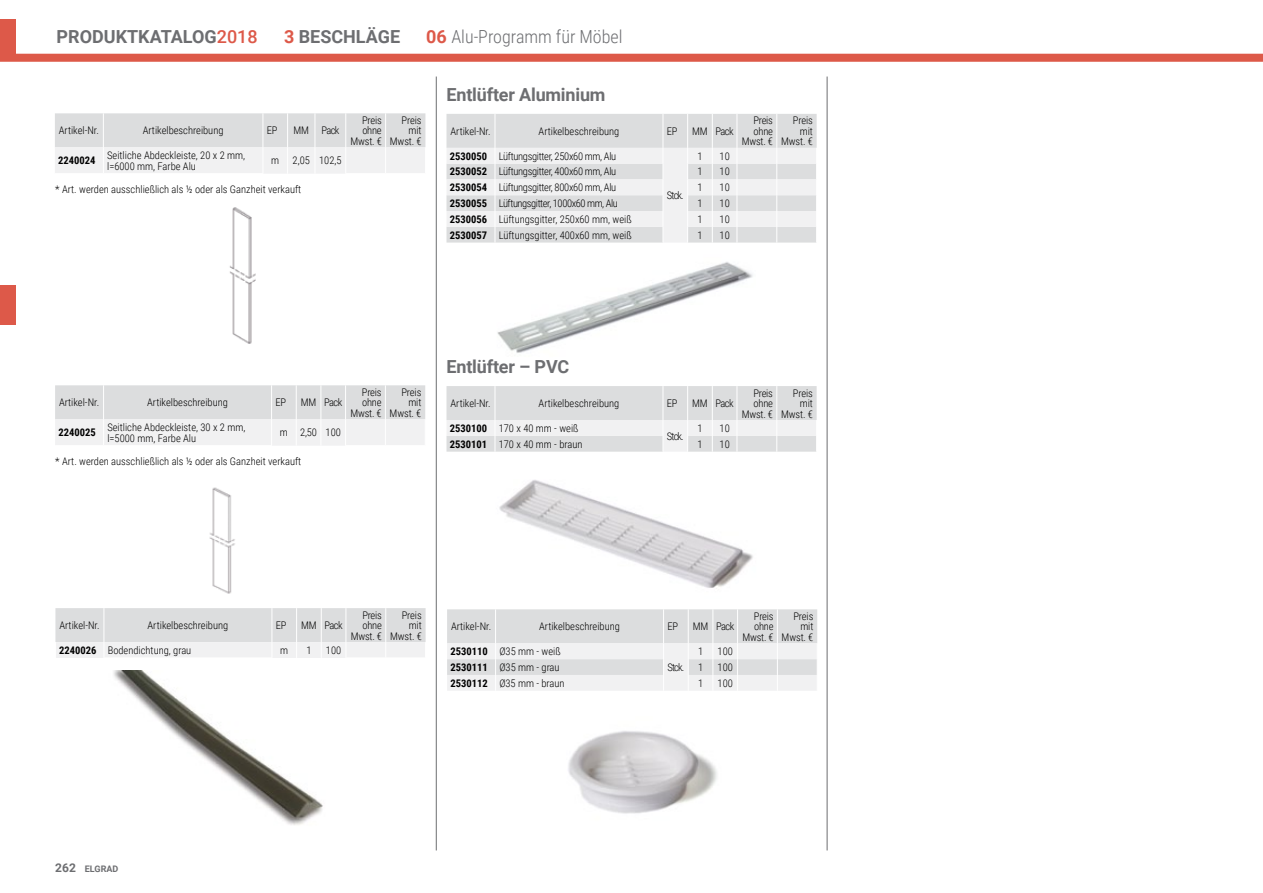
<style>
.page{position:relative;width:1263px;height:893px;background:#fff}
.page>*{position:absolute;margin:0;border:0;box-sizing:border-box;transform-origin:0 0}
.t1{font:700 18px "Roboto";letter-spacing:-.01em;color:#6d6e71}
.t2{font:300 18px "Roboto Condensed";color:#6d6e71}
.t3{font:300 10.5px/10.5px "Roboto Condensed";color:#000;text-align:right}
.t4{font:300 10.5px "Roboto Condensed";letter-spacing:-.03em;color:#000}
.t5{font:300 10.5px/10.5px "Roboto Condensed";letter-spacing:-.02em;color:#000;text-align:right}
.t6{font:300 10.5px "Roboto Condensed";letter-spacing:-.04em;color:#000}
.t7{font:700 10.5px "Roboto Condensed";color:#000}
.t8{font:700 9px "Roboto";color:#6d6e71}
.s1{font-weight:500;color:#dd5949}
.s2{color:#dd5949}
.s3{font-family:"Roboto";font-weight:700;color:#dd5949}
.s4{font-weight:700}
.s5{font-size:12px}
</style>
<div class="page">
<svg style="left:55px;top:113px;width:371px;height:60px"></svg>
<hr style="left:103px;top:113px;width:1px;height:34px;background:#fff">
<hr style="left:263px;top:113px;width:1px;height:34px;background:#fff">
<hr style="left:287px;top:113px;width:1px;height:34px;background:#fff">
<hr style="left:315px;top:113px;width:1px;height:34px;background:#fff">
<img style="left:229px;top:207px;width:27px;height:137px">
<svg style="left:55px;top:385px;width:370px;height:60px"></svg>
<img style="left:209px;top:487px;width:26px;height:107px">
<svg style="left:55px;top:608px;width:371px;height:50px"></svg>
<img style="left:113px;top:670px;width:210px;height:155px">
<div style="left:446px;top:114px;width:371px;height:34px;background:#dcddde"></div>
<hr style="left:737px;top:114px;width:1px;height:34px;background:#fff">
<hr style="left:776px;top:114px;width:1px;height:34px;background:#fff">
<hr style="left:495px;top:114px;width:1px;height:34px;background:#fff">
<hr style="left:663px;top:114px;width:1px;height:34px;background:#fff">
<hr style="left:687px;top:114px;width:1px;height:34px;background:#fff">
<hr style="left:712px;top:114px;width:1px;height:34px;background:#fff">
<svg style="left:446px;top:148px;width:370px;height:95px"></svg>
<img style="left:497px;top:262px;width:256px;height:91px">
<svg style="left:446px;top:386px;width:371px;height:66px"></svg>
<img style="left:499px;top:480px;width:254px;height:109px">
<svg style="left:447px;top:609px;width:370px;height:82px"></svg>
<img style="left:568px;top:731px;width:149px;height:83px">
<div style="left:0;top:20px;width:16px;height:41px;background:#dd5949"></div>
<div style="left:0;top:54px;width:1263px;height:8px;background:#dd5949"></div>
<hr style="left:436px;top:77px;width:1px;height:773px;background:#6d6e71">
<hr style="left:827px;top:77px;width:1px;height:773px;background:#6d6e71">
<div style="left:0;top:285px;width:16px;height:40px;background:#dd5949"></div>
<h1 class="t1" style="left:57px;top:24px;width:203px">PRODUKTKATALOG<span class="s1">2018</span></h1>
<h1 class="t1" style="left:284px;top:24px;width:117px"><span class="s2">3</span> BESCHLÄGE</h1>
<h1 class="t2" style="left:426px;top:24px;width:198px"><span class="s3">06</span> Alu-Programm für Möbel</h1>
<p class="t3" style="left:59px;top:125px;width:42px">Artikel-Nr.</p>
<p class="t3" style="left:143px;top:125px;width:82px">Artikelbeschreibung</p>
<p class="t3" style="left:267px;top:125px;width:12px">EP</p>
<p class="t3" style="left:294px;top:125px;width:47px">MM Pack</p>
<p class="t5" style="left:351px;top:114px;width:33px">Preis ohne<br>Mwst. €</p>
<p class="t3" style="left:390px;top:114px;width:33px">Preis mit<br>Mwst. €</p>
<p class="t7" style="left:58px;top:153px;width:39px">2240024</p>
<p class="t3" style="left:107px;top:150px;width:140px;text-align:left">Seitliche Abdeckleiste, 20 x 2 mm, l=6000 mm, Farbe Alu</p>
<p class="t3" style="left:271px;top:155px;width:10px">m</p>
<p class="t3" style="left:293px;top:155px;width:50px">2,05 102,5</p>
<p class="t3" style="left:55px;top:183px;width:247px">* Art. werden ausschließlich als ½ oder als Ganzheit verkauft</p>
<h1 class="t1" style="left:446px;top:82px;width:161px">Entlüfter Aluminium</h1>
<p class="t3" style="left:450px;top:125px;width:42px">Artikel-Nr.</p>
<p class="t3" style="left:539px;top:125px;width:82px">Artikelbeschreibung</p>
<p class="t3" style="left:667px;top:125px;width:12px">EP</p>
<p class="t3" style="left:692px;top:125px;width:43px">MM Pack</p>
<p class="t5" style="left:742px;top:115px;width:33px">Preis ohne<br>Mwst. €</p>
<p class="t3" style="left:781px;top:115px;width:33px">Preis mit<br>Mwst. €</p>
<p class="t4" style="left:450px;top:149px;width:168px"><span class="s4">2530050</span> Lüftungsgitter, 250x60 mm, Alu</p>
<p class="t3" style="left:667px;top:190px;width:18px">Stck.</p>
<p class="t3" style="left:697px;top:150px;width:7px">1</p>
<p class="t3" style="left:719px;top:150px;width:12px">10</p>
<p class="t4" style="left:450px;top:164px;width:168px"><span class="s4">2530052</span> Lüftungsgitter, 400x60 mm, Alu</p>
<p class="t3" style="left:697px;top:166px;width:7px">1</p>
<p class="t3" style="left:719px;top:166px;width:12px">10</p>
<p class="t4" style="left:450px;top:180px;width:168px"><span class="s4">2530054</span> Lüftungsgitter, 800x60 mm, Alu</p>
<p class="t3" style="left:697px;top:182px;width:7px">1</p>
<p class="t3" style="left:719px;top:182px;width:12px">10</p>
<p class="t6" style="left:450px;top:196px;width:170px"><span class="s4">2530055</span> Lüftungsgitter, 1000x60 mm, Alu</p>
<p class="t3" style="left:697px;top:198px;width:7px">1</p>
<p class="t3" style="left:719px;top:198px;width:12px">10</p>
<p class="t3" style="left:450px;top:213px;width:183px"><span class="s4">2530056</span> Lüftungsgitter, 250x60 mm, weiß</p>
<p class="t3" style="left:697px;top:213px;width:7px">1</p>
<p class="t3" style="left:719px;top:213px;width:12px">10</p>
<p class="t3" style="left:450px;top:229px;width:183px"><span class="s4">2530057</span> Lüftungsgitter, 400x60 mm, weiß</p>
<p class="t3" style="left:697px;top:229px;width:7px">1</p>
<p class="t3" style="left:719px;top:229px;width:12px">10</p>
<p class="t3" style="left:59px;top:397px;width:42px">Artikel-Nr.</p>
<p class="t3" style="left:147px;top:397px;width:82px">Artikelbeschreibung</p>
<p class="t3" style="left:275px;top:397px;width:12px">EP</p>
<p class="t3" style="left:301px;top:397px;width:43px">MM Pack</p>
<p class="t5" style="left:350px;top:386px;width:33px">Preis ohne<br>Mwst. €</p>
<p class="t3" style="left:390px;top:386px;width:33px">Preis mit<br>Mwst. €</p>
<p class="t7" style="left:59px;top:425px;width:39px">2240025</p>
<p class="t3" style="left:107px;top:422px;width:140px;text-align:left">Seitliche Abdeckleiste, 30 x 2 mm, l=5000 mm, Farbe Alu</p>
<p class="t3" style="left:280px;top:427px;width:62px">m 2,50 100</p>
<p class="t3" style="left:55px;top:455px;width:247px">* Art. werden ausschließlich als ½ oder als Ganzheit verkauft</p>
<h1 class="t1" style="left:446px;top:354px;width:124px">Entlüfter – PVC</h1>
<p class="t3" style="left:450px;top:398px;width:42px">Artikel-Nr.</p>
<p class="t3" style="left:539px;top:398px;width:82px">Artikelbeschreibung</p>
<p class="t3" style="left:667px;top:398px;width:12px">EP</p>
<p class="t3" style="left:692px;top:398px;width:43px">MM Pack</p>
<p class="t5" style="left:742px;top:387px;width:33px">Preis ohne<br>Mwst. €</p>
<p class="t3" style="left:781px;top:387px;width:33px">Preis mit<br>Mwst. €</p>
<p class="t3" style="left:450px;top:423px;width:130px"><span class="s4">2530100</span> 170 x 40 mm - weiß</p>
<p class="t3" style="left:667px;top:430px;width:18px">Stck.</p>
<p class="t3" style="left:697px;top:423px;width:7px">1</p>
<p class="t3" style="left:719px;top:423px;width:12px">10</p>
<p class="t3" style="left:450px;top:438px;width:134px"><span class="s4">2530101</span> 170 x 40 mm - braun</p>
<p class="t3" style="left:697px;top:438px;width:7px">1</p>
<p class="t3" style="left:719px;top:438px;width:12px">10</p>
<p class="t3" style="left:59px;top:620px;width:42px">Artikel-Nr.</p>
<p class="t3" style="left:148px;top:620px;width:82px">Artikelbeschreibung</p>
<p class="t3" style="left:276px;top:620px;width:12px">EP</p>
<p class="t3" style="left:301px;top:620px;width:43px">MM Pack</p>
<p class="t5" style="left:351px;top:609px;width:33px">Preis ohne<br>Mwst. €</p>
<p class="t3" style="left:390px;top:609px;width:33px">Preis mit<br>Mwst. €</p>
<p class="t3" style="left:59px;top:645px;width:134px"><span class="s4">2240026</span> Bodendichtung, grau</p>
<p class="t3" style="left:280px;top:645px;width:10px">m</p>
<p class="t3" style="left:306px;top:645px;width:7px">1</p>
<p class="t3" style="left:326px;top:645px;width:17px">100</p>
<p class="t3" style="left:451px;top:621px;width:42px">Artikel-Nr.</p>
<p class="t3" style="left:539px;top:621px;width:82px">Artikelbeschreibung</p>
<p class="t3" style="left:667px;top:621px;width:12px">EP</p>
<p class="t3" style="left:693px;top:621px;width:43px">MM Pack</p>
<p class="t5" style="left:742px;top:610px;width:33px">Preis ohne<br>Mwst. €</p>
<p class="t3" style="left:782px;top:610px;width:33px">Preis mit<br>Mwst. €</p>
<p class="t3" style="left:450px;top:646px;width:112px"><span class="s4">2530110</span> Ø35 mm - weiß</p>
<p class="t3" style="left:667px;top:662px;width:18px">Stck.</p>
<p class="t3" style="left:698px;top:646px;width:7px">1</p>
<p class="t3" style="left:718px;top:646px;width:17px">100</p>
<p class="t3" style="left:450px;top:662px;width:111px"><span class="s4">2530111</span> Ø35 mm - grau</p>
<p class="t3" style="left:698px;top:662px;width:7px">1</p>
<p class="t3" style="left:717px;top:662px;width:17px">100</p>
<p class="t3" style="left:450px;top:677px;width:116px"><span class="s4">2530112</span> Ø35 mm - braun</p>
<p class="t3" style="left:698px;top:677px;width:7px">1</p>
<p class="t3" style="left:717px;top:677px;width:17px">100</p>
<p class="t8" style="left:55px;top:862px;width:65px"><span class="s5">262</span> ELGRAD</p>
</div>
